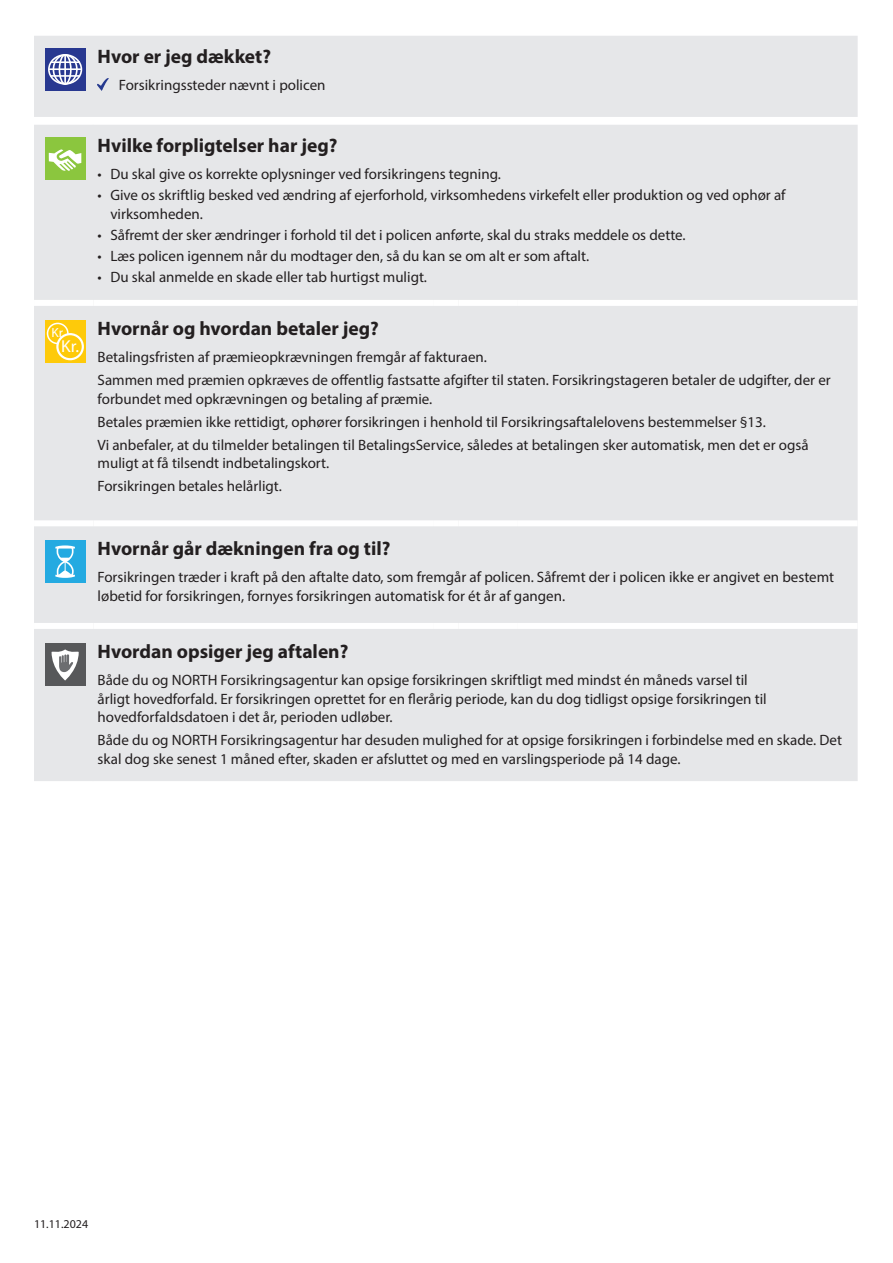
<style>
.page{position:relative;width:893px;height:1263px;background:#fff}
.page>*{position:absolute;margin:0;border:0;box-sizing:border-box;transform-origin:0 0}
.t1{font:700 19.5px "Myriad Pro";color:#231f20}
.t2{font:17.25px "Myriad Pro";color:#fff}
.t3{font:15px/18.8px "Myriad Pro";color:#231f20}
.t4{font:13.2px "Myriad Pro";color:#fff}
.t5{font:12px "Myriad Pro";color:#231f20}
</style>
<div class="page">
<div style="left:34px;top:36px;width:824px;height:745px;background:#e6e7e9"></div>
<div style="left:93px;top:300px;width:340px;height:6px;background:#fff"></div>
<div style="left:433px;top:300px;width:26px;height:6px;background:#fff"></div>
<div style="left:459px;top:300px;width:59px;height:6px;background:#fff"></div>
<div style="left:518px;top:300px;width:340px;height:6px;background:#fff"></div>
<div style="left:93px;top:520px;width:340px;height:6px;background:#fff"></div>
<div style="left:433px;top:520px;width:26px;height:6px;background:#fff"></div>
<div style="left:459px;top:520px;width:59px;height:6px;background:#fff"></div>
<div style="left:518px;top:520px;width:340px;height:6px;background:#fff"></div>
<div style="left:93px;top:623px;width:340px;height:6px;background:#fff"></div>
<div style="left:433px;top:623px;width:26px;height:6px;background:#fff"></div>
<div style="left:459px;top:623px;width:59px;height:6px;background:#fff"></div>
<div style="left:518px;top:623px;width:340px;height:6px;background:#fff"></div>
<div style="left:34px;top:300px;width:59px;height:6px;background:#fff"></div>
<div style="left:34px;top:520px;width:59px;height:6px;background:#fff"></div>
<div style="left:34px;top:623px;width:59px;height:6px;background:#fff"></div>
<svg style="left:45px;top:48px;width:41px;height:43px"></svg>
<div style="left:48px;top:54px;width:34px;height:31px;border:2px solid #fff;border-radius:50%"></div>
<div style="left:53px;top:54px;width:25px;height:31px;border:2px solid #fff;border-radius:50%"></div>
<div style="left:59px;top:54px;width:13px;height:31px;border:2px solid #fff;border-radius:50%"></div>
<hr style="left:64px;top:55px;width:2px;height:30px;background:#fff">
<hr style="left:51px;top:61px;width:29px;height:2px;background:#fff">
<hr style="left:51px;top:75px;width:29px;height:2px;background:#fff">
<hr style="left:49px;top:68px;width:32px;height:2px;background:#fff">
<svg style="left:98px;top:78px;width:10px;height:12px"></svg>
<div style="left:45px;top:137px;width:41px;height:43px;background:#8bc63e"></div>
<svg style="left:49px;top:149px;width:33px;height:22px"></svg>
<div style="left:45px;top:320px;width:41px;height:42px;background:#feca0a"></div>
<div style="left:47px;top:323px;width:22px;height:21px;border:2px solid #fff;border-radius:50%"></div>
<div style="left:57px;top:334px;width:26px;height:25px;background:#feca0a;border-radius:50%"></div>
<div style="left:56px;top:333px;width:28px;height:27px;border:2px solid #fff;border-radius:50%"></div>
<div style="left:45px;top:540px;width:41px;height:43px;background:#24aae1"></div>
<svg style="left:55px;top:545px;width:20px;height:33px"></svg>
<div style="left:45px;top:643px;width:41px;height:42px;background:#57585a"></div>
<svg style="left:52px;top:649px;width:27px;height:31px"></svg>
<p class="t4" style="left:51px;top:325px;width:13px">Kr</p>
<p class="t2" style="left:61px;top:336px;width:20px">Kr.</p>
<h1 class="t1" style="left:98px;top:44px;width:175px">Hvor er jeg dækket?</h1>
<p class="t3" style="left:119px;top:76px;width:208px">Forsikringssteder nævnt i policen</p>
<h1 class="t1" style="left:98px;top:133px;width:241px">Hvilke forpligtelser har jeg?</h1>
<p class="t3" style="left:98px;top:165px;width:405px">• Du skal give os korrekte oplysninger ved forsikringens tegning.</p>
<p class="t3" style="left:110px;top:186px;width:677px;text-indent:-13px">• Give os skriftlig besked ved ændring af ejerforhold, virksomhedens virkefelt eller produktion og ved ophør af virksomheden.</p>
<p class="t3" style="left:98px;top:225px;width:590px">• Såfremt der sker ændringer i forhold til det i policen anførte, skal du straks meddele os dette.</p>
<p class="t3" style="left:98px;top:246px;width:493px">• Læs policen igennem når du modtager den, så du kan se om alt er som aftalt.</p>
<p class="t3" style="left:98px;top:267px;width:331px">• Du skal anmelde en skade eller tab hurtigst muligt.</p>
<h1 class="t1" style="left:98px;top:315px;width:283px">Hvornår og hvordan betaler jeg?</h1>
<p class="t3" style="left:98px;top:345px;width:735px;line-height:23px">Betalingsfristen af præmieopkrævningen fremgår af fakturaen.<br>Sammen med præmien opkræves de offentlig fastsatte afgifter til staten. Forsikringstageren betaler de udgifter, der er</p>
<p class="t3" style="left:98px;top:387px;width:712px;line-height:23px">forbundet med opkrævningen og betaling af præmie.<br>Betales præmien ikke rettidigt, ophører forsikringen i henhold til Forsikringsaftalelovens bestemmelser §13.<br>Vi anbefaler, at du tilmelder betalingen til BetalingsService, således at betalingen sker automatisk, men det er også</p>
<p class="t3" style="left:98px;top:452px;width:233px;line-height:23px">muligt at få tilsendt indbetalingskort.<br>Forsikringen betales helårligt.</p>
<h1 class="t1" style="left:98px;top:536px;width:294px">Hvornår går dækningen fra og til?</h1>
<p class="t3" style="left:98px;top:568px;width:738px">Forsikringen træder i kraft på den aftalte dato, som fremgår af policen. Såfremt der i policen ikke er angivet en bestemt løbetid for forsikringen, fornyes forsikringen automatisk for ét år af gangen.</p>
<h1 class="t1" style="left:98px;top:638px;width:252px">Hvordan opsiger jeg aftalen?</h1>
<p class="t3" style="left:98px;top:670px;width:671px">Både du og NORTH Forsikringsagentur kan opsige forsikringen skriftligt med mindst én måneds varsel til årligt hovedforfald. Er forsikringen oprettet for en flerårig periode, kan du dog tidligst opsige forsikringen til hovedforfaldsdatoen i det år, perioden udløber.</p>
<p class="t3" style="left:98px;top:731px;width:746px">Både du og NORTH Forsikringsagentur har desuden mulighed for at opsige forsikringen i forbindelse med en skade. Det skal dog ske senest 1 måned efter, skaden er afsluttet og med en varslingsperiode på 14 dage.</p>
<p class="t5" style="left:34px;top:1217px;width:56px">11.11.2024</p>
</div>
